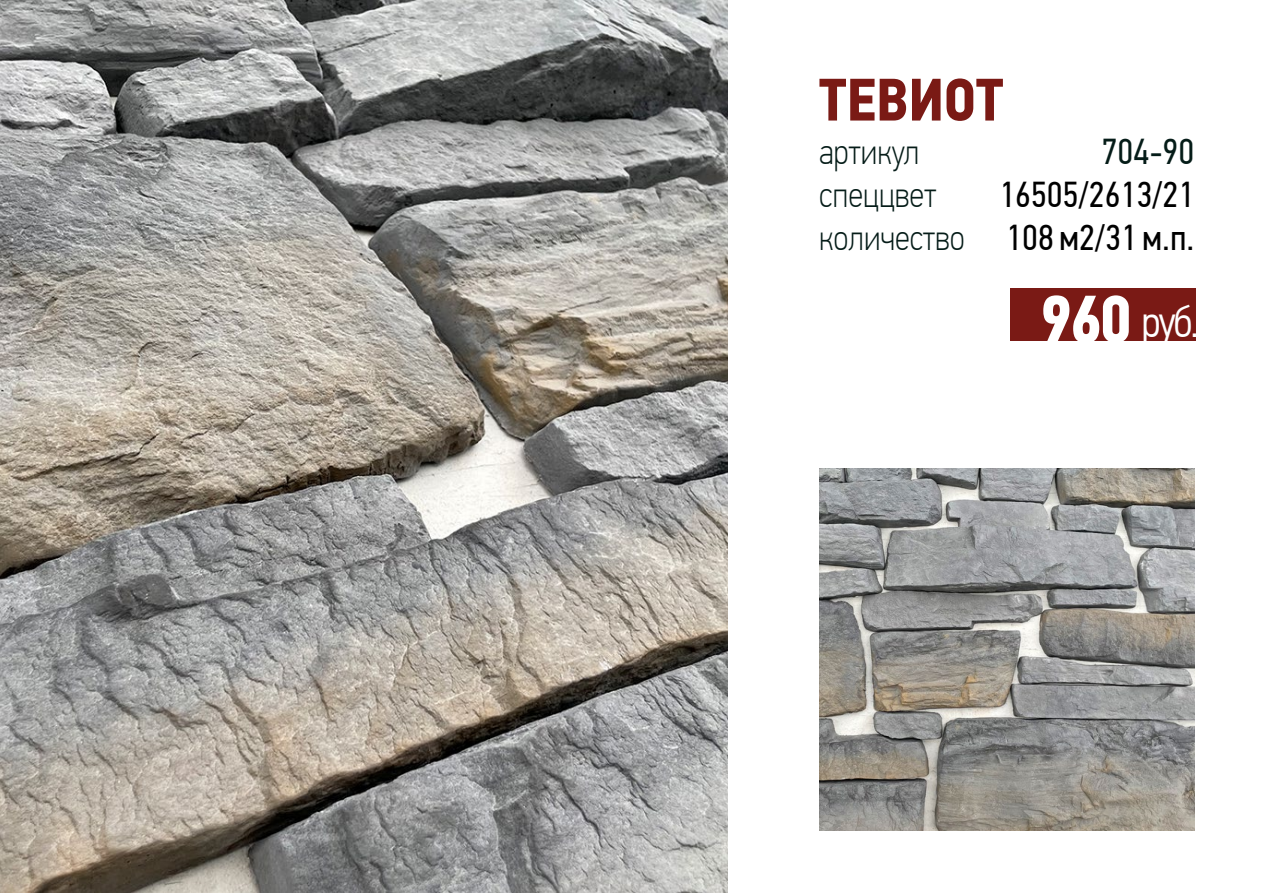
<style>
.page{position:relative;width:1263px;height:893px;background:#fff}
.page>*{position:absolute;margin:0;border:0;box-sizing:border-box;transform-origin:0 0}
.t1{font:700 60px "PF Din Text Cond Pro";color:#7a1a15}
.t2{font:300 45px "PF Din Text Cond Pro";color:#fff}
.t3{font:36px/43.2px "PF Din Text Cond Pro";color:#000;text-align:right}
.t4{font:100 36px "PF Din Text Cond Pro";color:#051c18}
.t5{font:36px "PF Din Text Cond Pro";color:#051c18}
.s1{font-weight:100;color:#051c18}
.s2{font-weight:700;font-size:67.5px}
</style>
<div class="page">
<img style="left:0;top:0;width:727px;height:893px">
<img style="left:819px;top:468px;width:375px;height:362px">
<div style="left:1010px;top:288px;width:186px;height:53px;background:#7a1a15"></div>
<h1 class="t1" style="left:819px;top:63px;width:186px">ТЕВИОТ</h1>
<p class="t4" style="left:819px;top:131px;width:102px">артикул</p>
<p class="t5" style="left:1102px;top:130px;width:94px">704-90</p>
<p class="t4" style="left:819px;top:174px;width:119px">спеццвет</p>
<p class="t3" style="left:819px;top:173px;width:377px">16505/2613/21<br><span class="s1">количество</span> 108 м2/31 м.п.</p>
<p class="t2" style="left:1039px;top:296px;width:161px"><span class="s2">960</span> руб.</p>
</div>
